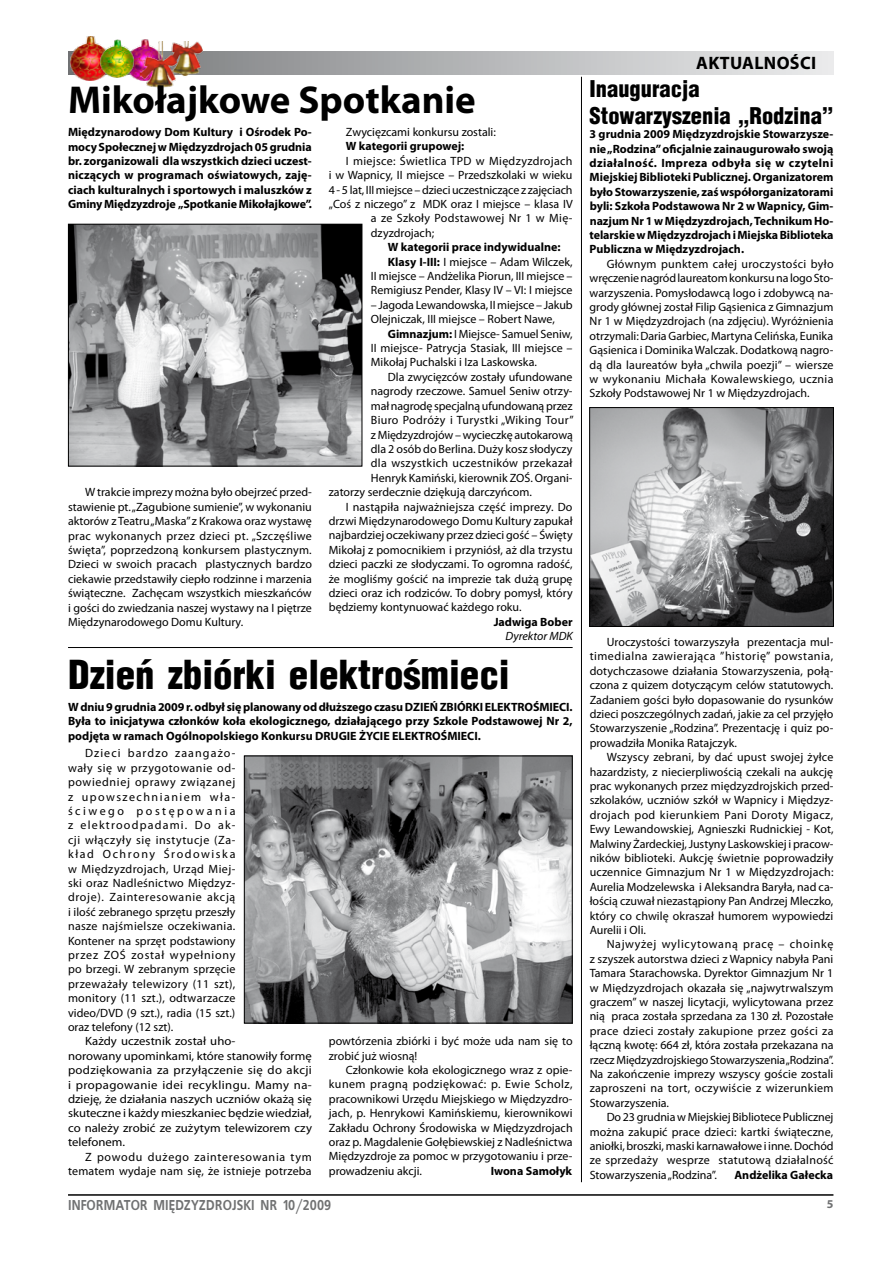
<style>
.page{position:relative;width:893px;height:1263px;background:#fff}
.page>*{position:absolute;margin:0;border:0;box-sizing:border-box;transform-origin:0 0}
.t1{font:900 39px "Switzerland Cond";color:#000}
.t2{font:700 39px "Myriad Pro";color:#000}
.t3{font:900 22.5px/27px "Switzerland Cond";color:#000}
.t4{font:700 18px "Myriad Pro";color:#000}
.t5{font:700 14.25px "EFN Bureau";color:#707172}
.t6{font:12px/14.4px "Myriad Pro";color:#000;text-align:justify}
.t7{font:700 12px/14.4px "Myriad Pro";color:#000;text-align:justify}
.t8{font:12px/14.4px "Myriad Pro";color:#000;scale:1.06 1}
.t9{font:12px "Myriad Pro";letter-spacing:.025em;color:#000}
.t10{font:12px/14.4px "Myriad Pro";letter-spacing:.02em;color:#000;text-align:right}
.t11{font:italic 12px "Myriad Pro";color:#000}
.t12{font:700 12px "Myriad Pro";color:#707172}
.s1{font-weight:700}
</style>
<div class="page">
<hr style="left:68px;top:1194px;width:765px;height:2px;background:#000">
<svg style="left:69px;top:51px;width:764px;height:23px"></svg>
<img style="left:71px;top:36px;width:33px;height:44px">
<img style="left:132px;top:39px;width:17px;height:42px">
<img style="left:140px;top:41px;width:62px;height:47px">
<img style="left:101px;top:40px;width:32px;height:37px">
<img style="left:591px;top:409px;width:241px;height:216px">
<div style="left:589px;top:407px;width:245px;height:220px;border:1px solid #000"></div>
<hr style="left:581px;top:77px;width:1px;height:1105px;background:#000">
<img style="left:246px;top:757px;width:325px;height:264px">
<div style="left:244px;top:755px;width:329px;height:268px;border:1px solid #000"></div>
<img style="left:70px;top:226px;width:290px;height:238px">
<div style="left:68px;top:224px;width:294px;height:242px;border:1px solid #000"></div>
<hr style="left:68px;top:647px;width:505px;height:1px;background:#000">
<h1 class="t2" style="left:68px;top:74px;width:409px">Mikołajkowe Spotkanie</h1>
<p class="t6" style="left:346px;top:125px;width:152px">Zwycięzcami konkursu zostali:</p>
<p class="t7" style="left:346px;top:139px;width:120px">W kategorii grupowej:</p>
<p class="t9" style="left:346px;top:153px;width:228px">I miejsce: Świetlica TPD w Międzyzdrojach</p>
<p class="t6" style="left:329px;top:168px;width:245px">i w Wapnicy, II miejsce – Przedszkolaki w wieku</p>
<p class="t6" style="left:329px;top:182px;width:245px">4 - 5 lat, III miejsce – dzieci uczestniczące z zajęciach</p>
<p class="t6" style="left:329px;top:197px;width:245px">„Coś z niczego” z MDK oraz I miejsce – klasa IV</p>
<p class="t9" style="left:371px;top:211px;width:203px">a ze Szkoły Podstawowej Nr 1 w Mię-</p>
<p class="t6" style="left:371px;top:225px;width:65px">dzyzdrojach;</p>
<p class="t7" style="left:388px;top:240px;width:174px">W kategorii prace indywidualne:</p>
<p class="t6" style="left:388px;top:254px;width:186px"><span class="s1">Klasy I-III:</span> I miejsce – Adam Wilczek,</p>
<p class="t6" style="left:371px;top:269px;width:203px">II miejsce – Andżelika Piorun, III miejsce –</p>
<p class="t6" style="left:371px;top:283px;width:203px">Remigiusz Pender, Klasy IV – VI: I miejsce</p>
<p class="t6" style="left:371px;top:297px;width:203px">– Jagoda Lewandowska, II miejsce – Jakub<br>Olejniczak, III miejsce – Robert Nawe,</p>
<p class="t6" style="left:371px;top:326px;width:203px;text-indent:17px"><span class="s1">Gimnazjum:</span> I Miejsce- Samuel Seniw, II miejsce- Patrycja Stasiak, III miejsce – Mikołaj Puchalski i Iza Laskowska.</p>
<p class="t6" style="left:388px;top:369px;width:186px">Dla zwycięzców zostały ufundowane</p>
<p class="t6" style="left:371px;top:384px;width:203px">nagrody rzeczowe. Samuel Seniw otrzy-</p>
<p class="t6" style="left:371px;top:398px;width:203px">mał nagrodę specjalną ufundowaną przez</p>
<p class="t9" style="left:371px;top:413px;width:204px">Biuro Podróży i Turystki „Wiking Tour”</p>
<p class="t6" style="left:371px;top:427px;width:203px">z Międzyzdrojów – wycieczkę autokarową</p>
<p class="t6" style="left:371px;top:441px;width:203px">dla 2 osób do Berlina. Duży kosz słodyczy</p>
<p class="t9" style="left:371px;top:456px;width:203px">dla wszystkich uczestników przekazał</p>
<p class="t6" style="left:371px;top:470px;width:203px">Henryk Kamiński, kierownik ZOŚ. Organi-</p>
<p class="t6" style="left:329px;top:485px;width:205px">zatorzy serdecznie dziękują darczyńcom.</p>
<p class="t6" style="left:346px;top:499px;width:228px">I nastąpiła najważniejsza część imprezy. Do</p>
<p class="t6" style="left:329px;top:513px;width:245px">drzwi Międzynarodowego Domu Kultury zapukał</p>
<p class="t6" style="left:329px;top:528px;width:245px">najbardziej oczekiwany przez dzieci gość – Święty</p>
<p class="t6" style="left:329px;top:542px;width:245px">Mikołaj z pomocnikiem i przyniósł, aż dla trzystu</p>
<p class="t6" style="left:329px;top:557px;width:245px">dzieci paczki ze słodyczami. To ogromna radość,</p>
<p class="t6" style="left:329px;top:571px;width:245px">że mogliśmy gościć na imprezie tak dużą grupę</p>
<p class="t6" style="left:329px;top:585px;width:245px">dzieci oraz ich rodziców. To dobry pomysł, który</p>
<p class="t6" style="left:329px;top:600px;width:194px">będziemy kontynuować każdego roku.</p>
<p class="t7" style="left:494px;top:614px;width:80px">Jadwiga Bober</p>
<p class="t11" style="left:505px;top:629px;width:69px">Dyrektor MDK</p>
<p class="t7" style="left:68px;top:125px;width:245px">Międzynarodowy Dom Kultury i Ośrodek Po&shy;mocy Społecznej w Międzyzdrojach 05 grudnia br. zorganizowali dla wszystkich dzieci uczest&shy;niczących w programach oświatowych, zaję&shy;ciach kulturalnych i sportowych i maluszków z Gminy Międzyzdroje „Spotkanie Mikołajkowe”.</p>
<p class="t6" style="left:68px;top:485px;width:245px;text-indent:17px">W trakcie imprezy można było obejrzeć przed&shy;stawienie pt. „Zagubione sumienie”, w wykonaniu aktorów z Teatru „Maska” z Krakowa oraz wystawę prac wykonanych przez dzieci pt. „Szczęśliwe święta”, poprzedzoną konkursem plastycznym.<br>Dzieci w swoich pracach plastycznych bardzo ciekawie przedstawiły ciepło rodzinne i marzenia świąteczne. Zachęcam wszystkich mieszkańców i gości do zwiedzania naszej wystawy na I piętrze Międzynarodowego Domu Kultury.</p>
<h1 class="t1" style="left:68px;top:650px;width:443px">Dzień zbiórki elektrośmieci</h1>
<p class="t7" style="left:68px;top:699px;width:506px">W dniu 9 grudnia 2009 r. odbył się planowany od dłuższego czasu DZIEŃ ZBIÓRKI ELEKTROŚMIECI.<br>Była to inicjatywa członków koła ekologicznego, działającego przy Szkole Podstawowej Nr 2, podjęta w ramach Ogólnopolskiego Konkursu DRUGIE ŻYCI E ELEKTROŚMIECI.</p>
<p class="t6" style="left:68px;top:746px;width:169px;text-indent:17px">Dzieci bardzo zaangażo&shy;wały się w przygotowanie od&shy;powiedniej oprawy związanej z upowszechnianiem wła&shy;ściwego postępowania z elektroodpadami. Do ak&shy;cji włączyły się instytucje (Za&shy;kład Ochrony Środowiska w Międzyzdrojach, Urząd Miej&shy;ski oraz Nadleśnictwo Międzyz&shy;droje). Zainteresowanie akcją i ilość zebranego sprzętu przeszły nasze najśmielsze oczekiwania.<br>Kontener na sprzęt podstawiony przez ZOŚ został wypełniony po brzegi. W zebranym sprzęcie przeważały telewizory (11 szt), monitory (11 szt.), odtwarzacze video/DVD (9 szt.), radia (15 szt.) oraz telefony (12 szt).</p>
<p class="t8" style="left:68px;top:1034px;width:232px;text-indent:17px">Każdy uczestnik został uho-<br>norowany upominkami, które stanowiły formę podziękowania za przyłączenie się do akcji i propagowanie idei recyklingu. Mamy na&shy;dzieję, że działania naszych uczniów okażą się skuteczne i każdy mieszkaniec będzie wiedział, co należy zrobić ze zużytym telewizorem czy telefonem.</p>
<p class="t10" style="left:68px;top:1149px;width:245px">Z powodu dużego zainteresowania tym tematem wydaje nam się, że istnieje potrzeba</p>
<p class="t6" style="left:329px;top:1034px;width:245px">powtórzenia zbiórki i być może uda nam się to zrobić już wiosną!</p>
<p class="t6" style="left:329px;top:1063px;width:245px;text-indent:17px">Członkowie koła ekologicznego wraz z opie&shy;kunem pragną podziękować: p. Ewie Scholz, pracownikowi Urzędu Miejskiego w Międzyzdro&shy;jach, p. Henrykowi Kamińskiemu, kierownikowi Zakładu Ochrony Środowiska w Międzyzdrojach oraz p. Magdalenie Gołębiewskiej z Nadleśnictwa Międzyzdroje za pomoc w przygotowaniu i prze&shy;prowadzeniu akcji.</p>
<p class="t7" style="left:491px;top:1163px;width:83px">Iwona Samołyk</p>
<h3 class="t4" style="left:696px;top:52px;width:122px">aktualności</h3>
<h2 class="t3" style="left:590px;top:74px;width:245px">Inauguracja<br>Stowarzyszenia „Rodzina”</h2>
<p class="t7" style="left:590px;top:127px;width:245px">3 grudnia 2009 Międzyzdrojskie Stowarzysze&shy;nie „Rodzina” oficjalnie zainaugurowało swoją działalność. Impreza odbyła się w czytelni Miejskiej Biblioteki Publicznej. Organizatorem było Stowarzyszenie, zaś współorganizatorami byli: Szkoła Podstawowa Nr 2 w Wapnicy, Gim&shy;nazjum Nr 1 w Międzyzdrojach, Technikum Ho&shy;telarskie w Międzyzdrojach i Miejska Biblioteka Publiczna w Międzyzdrojach.</p>
<p class="t6" style="left:590px;top:256px;width:245px;text-indent:17px">Głównym punktem całej uroczystości było wręczenie nagród laureatom konkursu na logo Sto&shy;warzyszenia. Pomysłodawcą logo i zdobywcą na&shy;grody głównej został Filip Gąsienica z Gimnazjum Nr 1 w Międzyzdrojach (na zdjęciu). Wyróżnienia otrzymali: Daria Garbiec, Martyna Celińska, Eunika Gąsienica i Dominika Walczak. Dodatkową nagro&shy;dą dla laureatów była „chwila poezji” – wiersze w wykonaniu Michała Kowalewskiego, ucznia Szkoły Podstawowej Nr 1 w Międzyzdrojach.</p>
<p class="t6" style="left:590px;top:634px;width:245px;text-indent:17px">Uroczystości towarzyszyła prezentacja mul&shy;timedialna zawierająca ”historię” powstania, dotychczasowe działania Stowarzyszenia, połą&shy;czona z quizem dotyczącym celów statutowych.<br>Zadaniem gości było dopasowanie do rysunków dzieci poszczególnych zadań, jakie za cel przyjęło Stowarzyszenie „Rodzina”. Prezentację i quiz po&shy;prowadziła Monika Ratajczyk.</p>
<p class="t6" style="left:590px;top:750px;width:245px;text-indent:17px">Wszyscy zebrani, by dać upust swojej żyłce hazardzisty, z niecierpliwością czekali na aukcję prac wykonanych przez międzyzdrojskich przed&shy;szkolaków, uczniów szkół w Wapnicy i Międzyz&shy;drojach pod kierunkiem Pani Doroty Migacz, Ewy Lewandowskiej, Agnieszki Rudnickiej - Kot, Malwiny Żardeckiej, Justyny Laskowskiej i pracow&shy;ników biblioteki. Aukcję świetnie poprowadziły uczennice Gimnazjum Nr 1 w Międzyzdrojach:<br>Aurelia Modzelewska i Aleksandra Baryła, nad ca&shy;łością czuwał niezastąpiony Pan Andrzej Mleczko, który co chwilę okraszał humorem wypowiedzi Aurelii i Oli.</p>
<p class="t6" style="left:590px;top:937px;width:245px;text-indent:17px">Najwyżej wylicytowaną pracę – choinkę z szyszek autorstwa dzieci z Wapnicy nabyła Pani Tamara Starachowska. Dyrektor Gimnazjum Nr 1 w Międzyzdrojach okazała się „najwytrwalszym graczem” w naszej licytacji, wylicytowana przez nią praca została sprzedana za 130 zł. Pozostałe prace dzieci zostały zakupione przez gości za łączną kwotę: 664 zł, która została przekazana na rzecz Międzyzdrojskiego Stowarzyszenia „Rodzina”.<br>Na zakończenie imprezy wszyscy goście zostali zaproszeni na tort, oczywiście z wizerunkiem Stowarzyszenia.</p>
<p class="t6" style="left:590px;top:1110px;width:245px;text-indent:17px">Do 23 grudnia w Miejskiej Bibliotece Publicznej można zakupić prace dzieci: kartki świąteczne, aniołki, broszki, maski karnawałowe i inne. Dochód ze sprzedaży wesprze statutową działalność Stowarzyszenia „Rodzina”.</p>
<p class="t7" style="left:734px;top:1167px;width:100px">Andżelika Gałecka</p>
<p class="t5" style="left:68px;top:1194px;width:265px">INFORMATOR MI ĘDZYZDROJSKI NR 10/2009</p>
<p class="t12" style="left:827px;top:1196px;width:8px">5</p>
</div>
